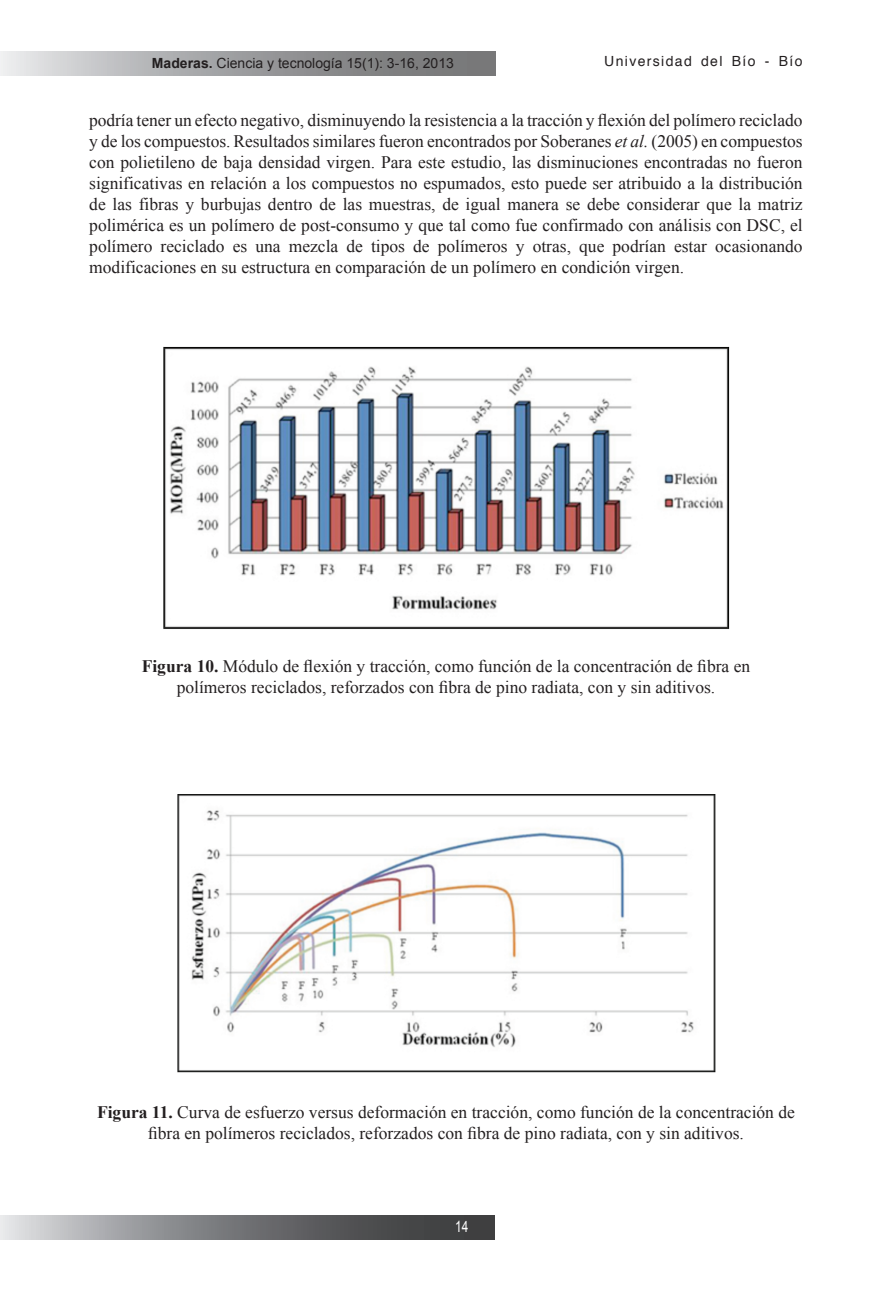
<style>
.page{position:relative;width:893px;height:1315px;background:#fff}
.page>*{position:absolute;margin:0;border:0;box-sizing:border-box;transform-origin:0 0}
.t1{font:17.5px/21px "Times New Roman";color:#231f20;text-align:center}
.t2{font:15.75px "Arial";color:#fff;scale:.75 1}
.t3{font:14px "Arial";color:#231f20}
.t4{font:14px "Helvetica";letter-spacing:.095em;color:#231f20}
.s1{font-weight:700}
.s2{font-style:inherit}
.s3{font-style:italic}
</style>
<div class="page">
<svg style="left:0;top:1215px;width:495px;height:24px;background:#7a7b7d"></svg>
<svg style="left:0;top:51px;width:495px;height:24px;background:#a2a3a4"></svg>
<img style="left:163px;top:346px;width:567px;height:727px">
<p class="t3" style="left:152px;top:54px;width:303px"><span class="s1">Maderas.</span> Ciencia y tecnología 15(1): 3-16, 2013</p>
<p class="t4" style="left:604px;top:51px;width:200px">Universidad del Bío - Bío</p>
<p class="t1" style="left:89px;top:110px;width:715px;text-align:justify">podría tener un efecto negativo, disminuyendo la resistencia a la tracción y flexión del polímero reciclado <span class="s2">y de los compuestos. Resultados similares fueron encontrados por Soberanes</span> <span class="s3">et al.</span> (2005) en compuestos con polietileno de baja densidad virgen. Para este estudio, las disminuciones encontradas no fueron significativas en relación a los compuestos no espumados, esto puede ser atribuido a la distribución de la<span class="s2">s</span> fibra<span class="s2">s</span> y burbujas dentro de las muestras, de igual manera se debe considerar que la matriz polimérica es un polímero de post-consumo y que tal como fue confirmado con análisis con DSC, el polímero reciclado es una mezcla de tipos de polímeros y otras, que podrían estar ocasionando modificaciones <span class="s2">en su estructura en comparación de un polímero en condición virgen.</span></p>
<p class="t1" style="left:142px;top:656px;width:610px"><span class="s1">Figura 10.</span> Módulo de flexión y tracción, como función de la concentración de fibra en polímeros reciclados, reforzados con fibra de pino radiata, con y sin aditivos.</p>
<p class="t1" style="left:97px;top:1101px;width:699px"><span class="s1">Figura 11.</span> Curva de esfuerzo versus deformación en tracción, como función de la concentración de fibra en polímeros reciclados, reforzados con fibra de pino radiata, con y sin aditivos.</p>
<p class="t2" style="left:455px;top:1215px;width:19px">14</p>
</div>
